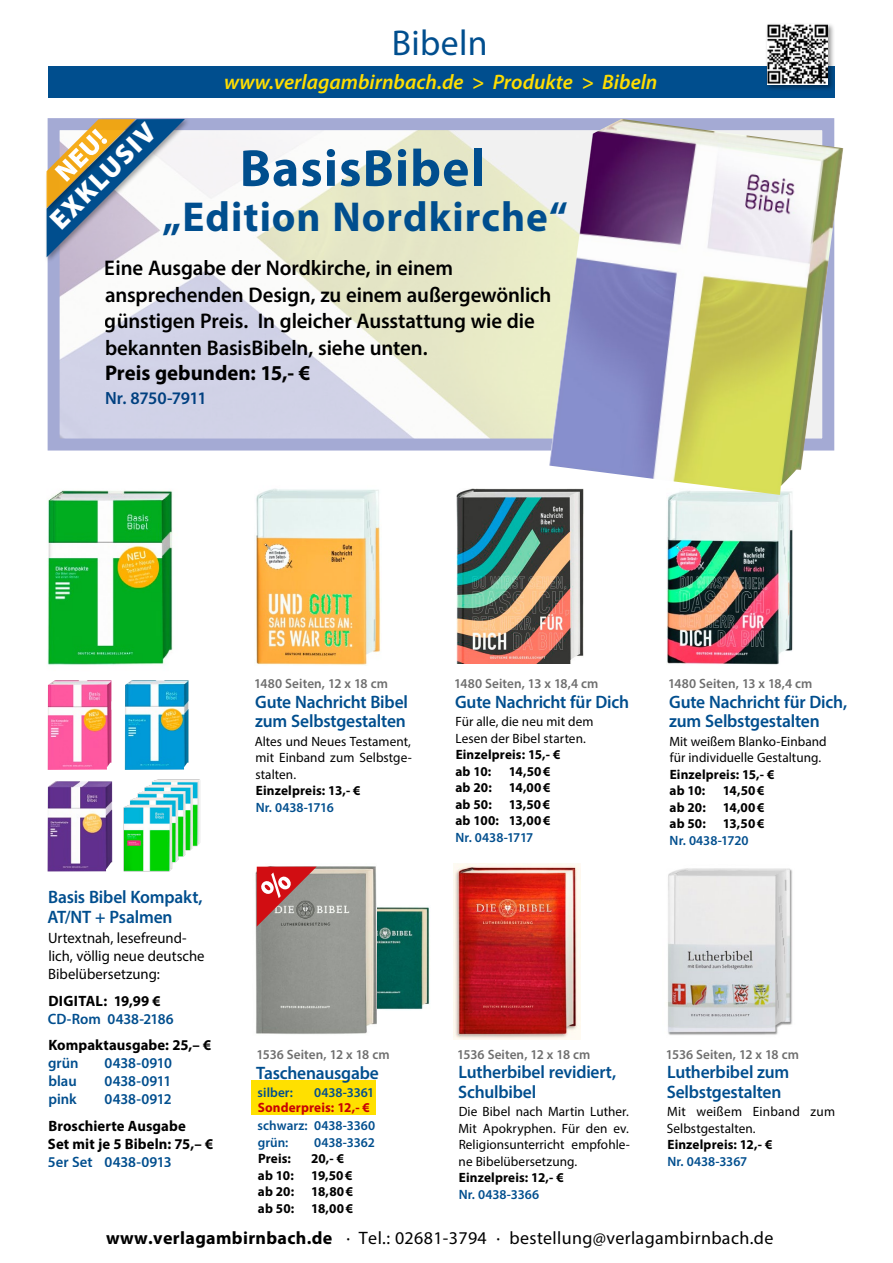
<style>
.page{position:relative;width:893px;height:1263px;background:#fff}
.page>*{position:absolute;margin:0;border:0;box-sizing:border-box;transform-origin:0 0}
.Artikelnummer{font:700 52.5px "Myriad Pro";letter-spacing:.025em;color:#004e8e}
.Artikelnummer-2{font:700 42px "Myriad Pro";letter-spacing:.025em;color:#004e8e}
.Headline_oben{font:36px "Myriad Pro";letter-spacing:.01em;color:#004e8e}
.Headline-Subline_gra{font:900 27.45px "Myriad Pro";color:#fff}
.t1{font:600 21.3px/26.5px "Myriad Pro";letter-spacing:-.005em;color:#000}
.t2{font:700 21.3px "Myriad Pro";color:#000}
.Headline-Subline_gra-2{font:italic 600 21px "Myriad Pro";color:#fd0}
.Artikel-Titel{font:600 18px/19.5px "Myriad Pro";letter-spacing:-.01em;color:#004e8e}
.t3{font:18px "Myriad Pro";letter-spacing:.02em;color:#000}
.t4{font:600 17.7px "Myriad Pro";letter-spacing:-.015em;color:#004e8e}
.t5{font:700 15px/18px "Myriad Pro";letter-spacing:.005em;color:#000}
.t6{font:600 15px "Myriad Pro";color:#004e8e}
.t7{font:15px/18px "Myriad Pro";color:#000}
.Artikel-Beschreibung{font:13.5px/16.5px "Myriad Pro";letter-spacing:.005em;color:#000}
.Preis_e{font:700 13.5px "Myriad Pro";letter-spacing:.01em;color:#000}
.Artikel-Seiten_Forma{font:600 13.5px "Myriad Pro";letter-spacing:.005em;color:#6e6e6e}
.Artikelnummer-3{font:600 13.5px "Myriad Pro";color:#004e8e}
.Preis-Sonderpreis{font:700 13.5px "Myriad Pro";letter-spacing:.01em;color:#c80205}
.Artikel-Subhead{font:700 13.5px "Myriad Pro";letter-spacing:.01em;color:#000}
.Artikel-Beschreibung-2{font:700 13.5px "Myriad Pro";letter-spacing:.01em;color:#000}
.s1{font-weight:700}
</style>
<div class="page">
<div style="left:48px;top:66px;width:787px;height:32px;background:#004e8e"></div>
<img style="left:667px;top:868px;width:126px;height:167px">
<img style="left:454px;top:864px;width:126px;height:175px">
<div style="left:251px;top:1080px;width:125px;height:35px;background:#ffe000"></div>
<img style="left:376px;top:905px;width:54px;height:106px">
<img style="left:255px;top:866px;width:121px;height:168px">
<svg style="left:257px;top:867px;width:60px;height:59px;background:#b46362"></svg>
<img style="left:61px;top:131px;width:488px;height:306px">
<div style="left:48px;top:118px;width:786px;height:332px;border:12px solid #8e95ca"></div>
<img style="left:48px;top:680px;width:63px;height:90px">
<img style="left:48px;top:781px;width:64px;height:90px">
<img style="left:125px;top:680px;width:63px;height:90px">
<img style="left:123px;top:779px;width:77px;height:93px">
<div style="left:44px;top:117px;width:147px;height:147px;background:#000;opacity:.35"></div>
<img style="left:256px;top:489px;width:125px;height:176px">
<img style="left:456px;top:488px;width:127px;height:175px">
<img style="left:667px;top:495px;width:126px;height:170px">
<img style="left:549px;top:119px;width:294px;height:376px">
<img style="left:47px;top:490px;width:126px;height:175px">
<div style="left:765px;top:22px;width:70px;height:70px;background:#000;opacity:.4"></div>
<img style="left:767px;top:24px;width:60px;height:60px">
<div style="left:44px;top:117px;width:97px;height:97px;background:#000;opacity:.35"></div>
<svg style="left:47px;top:119px;width:138px;height:138px"></svg>
<p class="Headline_oben" style="left:392px;top:21px;width:97px">Bibeln</p>
<p class="Headline-Subline_gra-2" style="left:224px;top:68px;width:435px">www.verlagambirnbach.de &gt; Produkte &gt; Bibeln</p>
<p class="Headline-Subline_gra" style="left:42px;top:211px;width:139px;rotate:-45deg">EXKLUSIV</p>
<p class="Artikelnummer" style="left:240px;top:134px;width:247px">BasisBibel</p>
<p class="Artikelnummer-2" style="left:163px;top:189px;width:407px">„Edition Nordkirche“</p>
<h3 class="t1" style="left:105px;top:254px;width:448px">Eine Ausgabe der Nordkirche, in einem ansprechenden Design, zu einem außergewönlich günstigen Preis. In gleicher Ausstattung wie die bekannten BasisBibeln, siehe unten.</h3>
<h3 class="t2" style="left:105px;top:358px;width:207px">Preis gebunden: 15,- €</h3>
<h3 class="t4" style="left:105px;top:387px;width:103px">Nr. 8750-7911</h3>
<h3 class="Artikel-Titel" style="left:47px;top:887px;width:157px">Basis Bibel Kompakt,<br>AT/NT + Psalmen</h3>
<p class="t7" style="left:48px;top:929px;width:158px">Urtextnah, lesefreund&shy;lich, völlig neue deutsche<br>Bibelübersetzung:</p>
<p class="t5" style="left:48px;top:991px;width:114px">DIGITAL: 19,99 €</p>
<p class="t6" style="left:48px;top:1009px;width:127px">CD-Rom 0438-2186</p>
<p class="t5" style="left:48px;top:1035px;width:164px">Kompaktausgabe: 25,– €</p>
<p class="t6" style="left:48px;top:1053px;width:32px">grün</p>
<p class="t6" style="left:105px;top:1053px;width:69px">0438-0910</p>
<p class="t6" style="left:48px;top:1071px;width:30px">blau</p>
<p class="t6" style="left:105px;top:1071px;width:68px">0438-0911</p>
<p class="t6" style="left:48px;top:1089px;width:30px">pink</p>
<p class="t6" style="left:105px;top:1089px;width:69px">0438-0912</p>
<p class="t5" style="left:48px;top:1116px;width:167px">Broschierte Ausgabe<br>Set mit je 5 Bibeln: 75,– €</p>
<p class="t6" style="left:48px;top:1152px;width:125px">5er Set 0438-0913</p>
<p class="Artikel-Seiten_Forma" style="left:254px;top:675px;width:135px">1480 Seiten, 12 x 18 cm</p>
<p class="Artikel-Titel" style="left:255px;top:691px;width:154px">Gute Nachricht Bibel zum Selbstgestalten</p>
<p class="Artikel-Beschreibung" style="left:255px;top:733px;width:159px;text-align:justify">Altes und Neues Testament, mit Einband zum Selbstge&shy;stalten.</p>
<p class="Artikel-Subhead" style="left:256px;top:782px;width:106px">Einzelpreis: 13,- €</p>
<p class="Artikelnummer-3" style="left:256px;top:799px;width:80px">Nr. 0438-1716</p>
<p class="Artikel-Seiten_Forma" style="left:256px;top:1046px;width:135px">1536 Seiten, 12 x 18 cm</p>
<p class="Artikel-Titel" style="left:256px;top:1062px;width:124px">Taschenausgabe</p>
<p class="Artikelnummer-3" style="left:258px;top:1084px;width:37px">silber:</p>
<p class="Artikelnummer-3" style="left:314px;top:1084px;width:62px">0438-3361</p>
<p class="Preis-Sonderpreis" style="left:258px;top:1098px;width:114px">Sonderpreis: 12,- €</p>
<p class="Artikelnummer-3" style="left:258px;top:1117px;width:119px">schwarz: 0438-3360</p>
<p class="Artikelnummer-3" style="left:258px;top:1133px;width:32px">grün:</p>
<p class="Artikelnummer-3" style="left:314px;top:1133px;width:62px">0438-3362</p>
<p class="Preis_e" style="left:258px;top:1150px;width:35px">Preis:</p>
<p class="Preis_e" style="left:311px;top:1150px;width:34px">20,- €</p>
<p class="Preis_e" style="left:258px;top:1166px;width:37px">ab 10:</p>
<p class="Preis_e" style="left:311px;top:1166px;width:43px">19,50€</p>
<p class="Preis_e" style="left:258px;top:1183px;width:38px">ab 20:</p>
<p class="Preis_e" style="left:311px;top:1183px;width:44px">18,80€</p>
<p class="Preis_e" style="left:258px;top:1199px;width:38px">ab 50:</p>
<p class="Preis_e" style="left:311px;top:1199px;width:43px">18,00€</p>
<p class="Artikel-Seiten_Forma" style="left:454px;top:675px;width:146px">1480 Seiten, 13 x 18,4 cm</p>
<p class="Artikel-Titel" style="left:455px;top:691px;width:175px">Gute Nachricht für Dich</p>
<p class="Artikel-Beschreibung" style="left:455px;top:713px;width:139px">Für alle, die neu mit dem<br>Lesen der Bibel starten.</p>
<p class="Preis_e" style="left:456px;top:746px;width:106px">Einzelpreis: 15,- €</p>
<p class="Preis_e" style="left:456px;top:762px;width:37px">ab 10:</p>
<p class="Preis_e" style="left:509px;top:762px;width:43px">14,50€</p>
<p class="Preis_e" style="left:456px;top:779px;width:38px">ab 20:</p>
<p class="Preis_e" style="left:509px;top:779px;width:43px">14,00€</p>
<p class="Preis_e" style="left:456px;top:795px;width:38px">ab 50:</p>
<p class="Preis_e" style="left:509px;top:795px;width:43px">13,50€</p>
<p class="Preis_e" style="left:456px;top:812px;width:96px">ab 100: 13,00€</p>
<p class="Artikelnummer-3" style="left:456px;top:829px;width:79px">Nr. 0438-1717</p>
<p class="Artikel-Seiten_Forma" style="left:668px;top:675px;width:146px">1480 Seiten, 13 x 18,4 cm</p>
<p class="Artikel-Titel" style="left:669px;top:691px;width:179px">Gute Nachricht für Dich, zum Selbstgestalten</p>
<p class="Artikel-Beschreibung" style="left:669px;top:733px;width:159px">Mit weißem Blanko-Einband für individuelle Gestaltung.</p>
<p class="Artikel-Beschreibung-2" style="left:670px;top:765px;width:106px">Einzelpreis: 15,- €</p>
<p class="Preis_e" style="left:670px;top:782px;width:37px">ab 10:</p>
<p class="Preis_e" style="left:723px;top:782px;width:43px">14,50€</p>
<p class="Preis_e" style="left:670px;top:798px;width:38px">ab 20:</p>
<p class="Preis_e" style="left:723px;top:798px;width:43px">14,00€</p>
<p class="Preis_e" style="left:670px;top:815px;width:38px">ab 50:</p>
<p class="Preis_e" style="left:723px;top:815px;width:43px">13,50€</p>
<p class="Artikelnummer-3" style="left:670px;top:832px;width:80px">Nr. 0438-1720</p>
<p class="Artikel-Seiten_Forma" style="left:457px;top:1046px;width:135px">1536 Seiten, 12 x 18 cm</p>
<p class="Artikel-Titel" style="left:458px;top:1062px;width:159px">Lutherbibel revidiert,<br>Schulbibel</p>
<p class="Artikel-Beschreibung" style="left:458px;top:1103px;width:173px;text-align:justify">Die Bibel nach Martin Luther.<br>Mit Apokryphen. Für den ev.<br>Religionsunterricht empfohle&shy;ne Bibelübersetzung.</p>
<p class="Preis_e" style="left:459px;top:1169px;width:107px">Einzelpreis: 12,- €</p>
<p class="Artikelnummer-3" style="left:459px;top:1186px;width:82px">Nr. 0438-3366</p>
<p class="Artikel-Seiten_Forma" style="left:666px;top:1046px;width:135px">1536 Seiten, 12 x 18 cm</p>
<p class="Artikel-Titel" style="left:667px;top:1062px;width:124px">Lutherbibel zum<br>Selbstgestalten</p>
<p class="Artikel-Beschreibung" style="left:667px;top:1103px;width:170px">Mit weißem Einband zum<br>Selbstgestalten.</p>
<p class="Preis_e" style="left:667px;top:1136px;width:107px">Einzelpreis: 12,- €</p>
<p class="Artikelnummer-3" style="left:667px;top:1153px;width:81px">Nr. 0438-3367</p>
<p class="t3" style="left:106px;top:1226px;width:669px"><span class="s1">www.verlagambirnbach.de</span> · Tel.: 02681-3794 · bestellung@verlagambirnbach.de</p>
</div>
